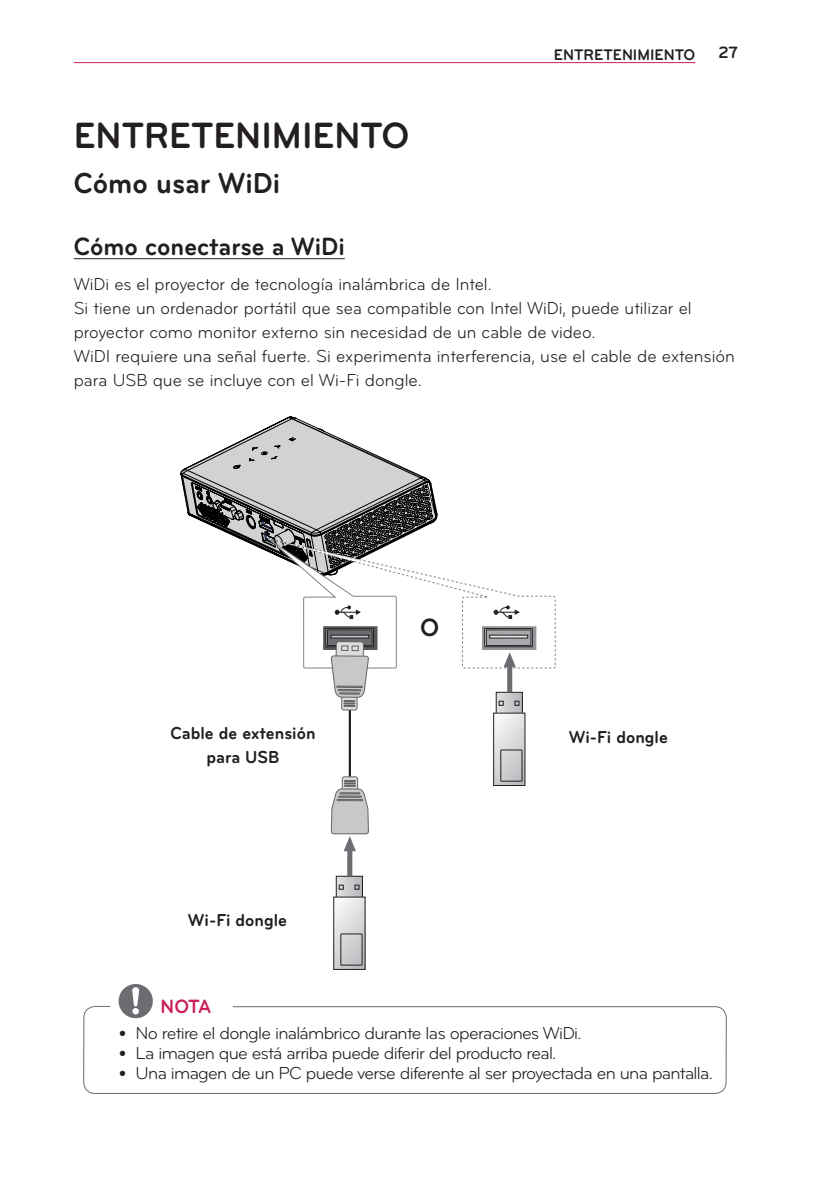
<style>
.page{position:relative;width:840px;height:1191px;background:#fff}
.page>*{position:absolute;margin:0;border:0;box-sizing:border-box;transform-origin:0 0}
.대제목{font:700 38px "Bryant LG";color:#231f20;scale:.95 1}
.중제목{font:700 30px "Bryant LG";color:#231f20;scale:.95 1}
.소제목1{font:700 26px "Bryant LG";color:#231f20;scale:.95 1}
.Body_Bold{font:700 26px "Bryant LG";color:#231f20;scale:.95 1}
.Title-warning_note{font:700 20px "Bryant LG";color:#c8205d;scale:.95 1}
.Body{font:18px/24px "Bryant LG";color:#231f20;scale:.95 1}
.Bullet_List{font:18px "Bryant LG";letter-spacing:-.04em;color:#231f20}
.Body-2{font:18px/24px "Bryant LG";color:#231f20;scale:.96 1}
.Body-3{font:700 18px/24px "Bryant LG";color:#231f20;text-align:center;scale:.95 1}
.t1{font:700 17px "Bryant LG";color:#231f20;scale:.95 1}
.t2{font:700 16px "Bryant LG";color:#231f20;scale:.95 1}
</style>
<div class="page">
<hr style="left:74px;top:62px;width:620px;height:1px;background:#c8205d">
<hr style="left:74px;top:258px;width:271px;height:1px;background:#231f20">
<div style="left:83px;top:1006px;width:643px;height:88px;border:1px solid #6c6d70;border-radius:11px"></div>
<svg style="left:118px;top:984px;width:35px;height:34px"></svg>
<div style="left:132px;top:1008px;width:7px;height:6px;background:#fff;border-radius:50%"></div>
<svg style="left:338px;top:878px;width:22px;height:7px"></svg>
<div style="left:336px;top:876px;width:26px;height:53px;border:1px solid #231f20"></div>
<svg style="left:333px;top:885px;width:32px;height:84px;background:#c4c5c6"></svg>
<svg style="left:180px;top:417px;width:375px;height:459px"></svg>
<p class="대제목" style="left:74px;top:111px;width:354px">ENTRETENIMIENTO</p>
<p class="중제목" style="left:74px;top:164px;width:218px">Cómo usar WiDi</p>
<p class="t2" style="left:553px;top:45px;width:150px">ENTRETENIMIENTO</p>
<p class="t1" style="left:718px;top:42px;width:22px">27</p>
<p class="소제목1" style="left:74px;top:230px;width:287px">Cómo conectarse a WiDi</p>
<p class="Body" style="left:74px;top:272px;width:441px">WiDi es el proyector de tecnología inalámbrica de Intel.</p>
<p class="Body" style="left:74px;top:296px;width:651px">Si tiene un ordenador portátil que sea compatible con Intel WiDi, puede utilizar el proyector como monitor externo sin necesidad de un cable de video.</p>
<p class="Body-2" style="left:74px;top:344px;width:690px">WiDI requiere una señal fuerte. Si experimenta interferencia, use el cable de extensión para USB que se incluye con el Wi-Fi dongle.</p>
<p class="Body_Bold" style="left:420px;top:611px;width:22px">O</p>
<p class="Body-3" style="left:170px;top:721px;width:154px">Cable de extensión para USB</p>
<p class="Body-3" style="left:568px;top:724px;width:106px">Wi-Fi dongle</p>
<p class="Body-3" style="left:188px;top:908px;width:106px">Wi-Fi dongle</p>
<p class="Title-warning_note" style="left:160px;top:993px;width:55px">NOTA</p>
<p class="Bullet_List" style="left:135px;top:1022px;width:447px">No retire el dongle inalámbrico durante las operaciones WiDi.</p>
<p class="Bullet_List" style="left:135px;top:1042px;width:422px">La imagen que está arriba puede diferir del producto real.</p>
<p class="Bullet_List" style="left:135px;top:1062px;width:578px">Una imagen de un PC puede verse diferente al ser proyectada en una pantalla.</p>
</div>
